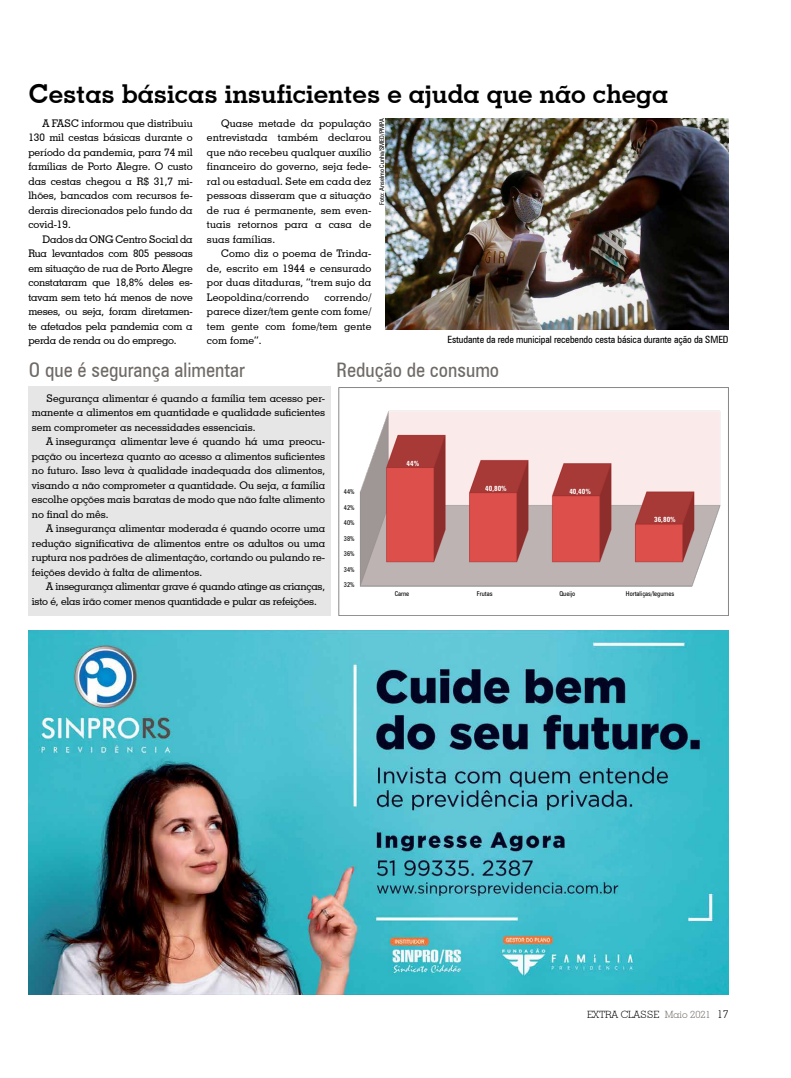
<style>
.page{position:relative;width:791px;height:1078px;background:#fff}
.page>*{position:absolute;margin:0;border:0;box-sizing:border-box;transform-origin:0 0}
.t1{font:700 26px "Geometric Slab 703 BT";color:#000}
.t2{font:condensed 20px "Zurich BT";color:#6f6a66}
.t3{font:300 11px "Geometric Slab 703 BT";color:#000}
.t4{font:500 10.5px/14.5px "Geometric Slab 703 BT";color:#000;text-align:justify}
.t5{font:500 10.5px/14.5px "Geometric Slab 703 BT";letter-spacing:-.02em;color:#000}
.t6{font:condensed 10px "Zurich BT";letter-spacing:-.01em;color:#000}
.t7{font:300 10px "Geometric Slab 703 BT";color:#000}
.t8{font:700 condensed 7.2px "Zurich BT";letter-spacing:-.005em;color:#fff}
.t9{font:condensed 6.7px "Zurich BT";color:#000}
.t10{font:condensed 6.5px "Zurich BT";color:#000}
.s1{color:#6f6a66}
</style>
<div class="page">
<div style="left:28px;top:386px;width:303px;height:229px;background:#e7e6e6"></div>
<img style="left:359px;top:410px;width:362px;height:176px">
<div style="left:339px;top:387px;width:390px;height:228px;border:1px solid #878787"></div>
<img style="left:386px;top:118px;width:343px;height:211px">
<img style="left:28px;top:630px;width:701px;height:364px">
<h1 class="t1" style="left:29px;top:78px;width:641px">Cestas básicas insuficientes e ajuda que não chega</h1>
<p class="t4" style="left:28px;top:116px;width:166px;text-indent:14px">A FASC informou que distribuiu 130 mil cestas básicas durante o período da pandemia, para 74 mil famílias de Porto Alegre. O custo das cestas chegou a R$ 31,7 mi&shy;lhões, bancados com recursos fe&shy;derais direcionados pelo fundo da covid-19.</p>
<p class="t4" style="left:28px;top:232px;width:166px;text-indent:14px">Dados da ONG Centro Social da Rua levantados com 805 pessoas em situação de rua de Porto Alegre constataram que 18,8% deles es&shy;tavam sem teto há menos de nove meses, ou seja, foram diretamen&shy;te afetados pela pandemia com a perda de renda ou do emprego.</p>
<p class="t10" style="left:378px;top:205px;width:88px;rotate:-90deg">Foto: Anselmo Cunha/SMED/PMPA</p>
<p class="t4" style="left:207px;top:116px;width:166px;text-indent:14px">Quase metade da população entrevistada também declarou que não recebeu qualquer auxílio financeiro do governo, seja fede&shy;ral ou estadual. Sete em cada dez pessoas disseram que a situação de rua é permanente, sem even&shy;tuais retornos para a casa de suas famílias.</p>
<p class="t4" style="left:207px;top:246px;width:166px;text-indent:14px">Como diz o poema de Trinda&shy;de, escrito em 1944 e censurado por duas ditaduras, “trem sujo da Leopoldina/correndo</p>
<p class="t4" style="left:207px;top:290px;width:166px;text-indent:118px">correndo/ parece dizer/tem gente com fome/ tem gente com fome/tem gente com fome”.</p>
<p class="t6" style="left:447px;top:333px;width:283px">Estudante da rede municipal recebendo cesta básica durante ação da SMED</p>
<h2 class="t2" style="left:29px;top:357px;width:217px">O que é segurança alimentar</h2>
<h2 class="t2" style="left:337px;top:358px;width:164px">Redução de consumo</h2>
<p class="t4" style="left:32px;top:390px;width:295px;text-indent:14px">Segurança alimentar é quando a família tem acesso per&shy;manente a alimentos em quantidade e qualidade suficientes sem comprometer as necessidades essenciais.</p>
<p class="t4" style="left:32px;top:434px;width:295px;text-indent:14px">A insegurança alimentar leve é quando há uma preocu&shy;pação ou incerteza quanto ao acesso a alimentos suficientes no futuro. Isso leva à qualidade inadequada dos alimentos, visando a não comprometer a quantidade. Ou seja, a família escolhe opções mais baratas de modo que não falte alimento no final do mês.</p>
<p class="t4" style="left:32px;top:521px;width:295px;text-indent:14px">A insegurança alimentar moderada é quando ocorre uma redução significativa de alimentos entre os adultos ou uma ruptura nos padrões de alimentação, cortando ou pulando re&shy;feições devido à falta de alimentos.</p>
<p class="t5" style="left:32px;top:579px;width:295px;text-indent:14px">A insegurança alimentar grave é quando atinge as crianças, isto é, elas irão comer menos quantidade e pular as refeições.</p>
<p class="t9" style="left:344px;top:581px;width:12px">32%</p>
<p class="t9" style="left:344px;top:487px;width:12px">44%</p>
<p class="t9" style="left:344px;top:503px;width:12px">42%</p>
<p class="t9" style="left:344px;top:518px;width:12px">40%</p>
<p class="t9" style="left:344px;top:534px;width:12px">38%</p>
<p class="t9" style="left:344px;top:549px;width:12px">36%</p>
<p class="t9" style="left:344px;top:565px;width:12px">34%</p>
<p class="t8" style="left:407px;top:458px;width:14px">44%</p>
<p class="t8" style="left:485px;top:484px;width:23px">40,80%</p>
<p class="t8" style="left:569px;top:487px;width:23px">40,40%</p>
<p class="t8" style="left:654px;top:515px;width:23px">36,80%</p>
<p class="t9" style="left:395px;top:589px;width:16px">Carne</p>
<p class="t9" style="left:477px;top:589px;width:17px">Frutas</p>
<p class="t9" style="left:559px;top:589px;width:17px">Queijo</p>
<p class="t9" style="left:626px;top:589px;width:50px">Hortaliças/legumes</p>
<p class="t7" style="left:587px;top:1007px;width:125px">EXTRA CLASSE <span class="s1">Maio 2021</span></p>
<p class="t3" style="left:717px;top:1006px;width:13px">17</p>
</div>
